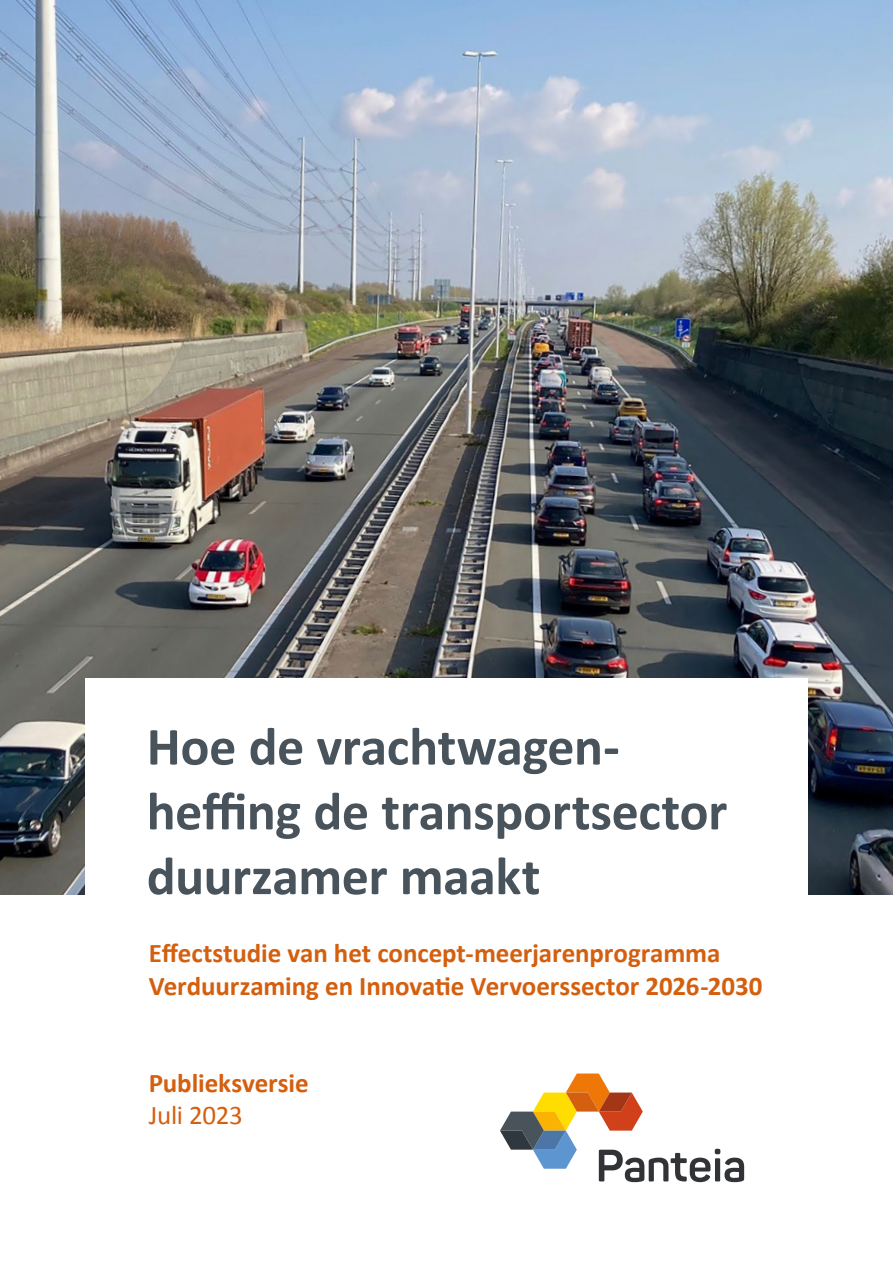
<style>
.page{position:relative;width:893px;height:1263px;background:#fff}
.page>*{position:absolute;margin:0;border:0;box-sizing:border-box;transform-origin:0 0}
.t1{font:700 54px/64.8px "Calibri";letter-spacing:-.01em;color:#48535c}
.t2{font:700 27px/32.4px "Calibri";letter-spacing:-.005em;color:#d45f0e}
.t3{font:27px "Calibri";letter-spacing:-.01em;color:#d45f0e}
</style>
<div class="page">
<img style="left:0;top:0;width:893px;height:894px">
<svg style="left:500px;top:1073px;width:244px;height:109px"></svg>
<div style="left:85px;top:678px;width:723px;height:264px;background:#fff"></div>
<h1 class="t1" style="left:147px;top:712px;width:582px">Hoe de vrachtwagen&shy;heffing de transportsector duurzamer maakt</h1>
<p class="t2" style="left:149px;top:936px;width:615px">Effectstudie van het concept-meerjarenprogramma<br>Verduurzaming en Innovatie Vervoerssector 2026-2030</p>
<p class="t2" style="left:149px;top:1065px;width:161px">Publieksversie</p>
<p class="t3" style="left:149px;top:1099px;width:96px">Juli 2023</p>
</div>
